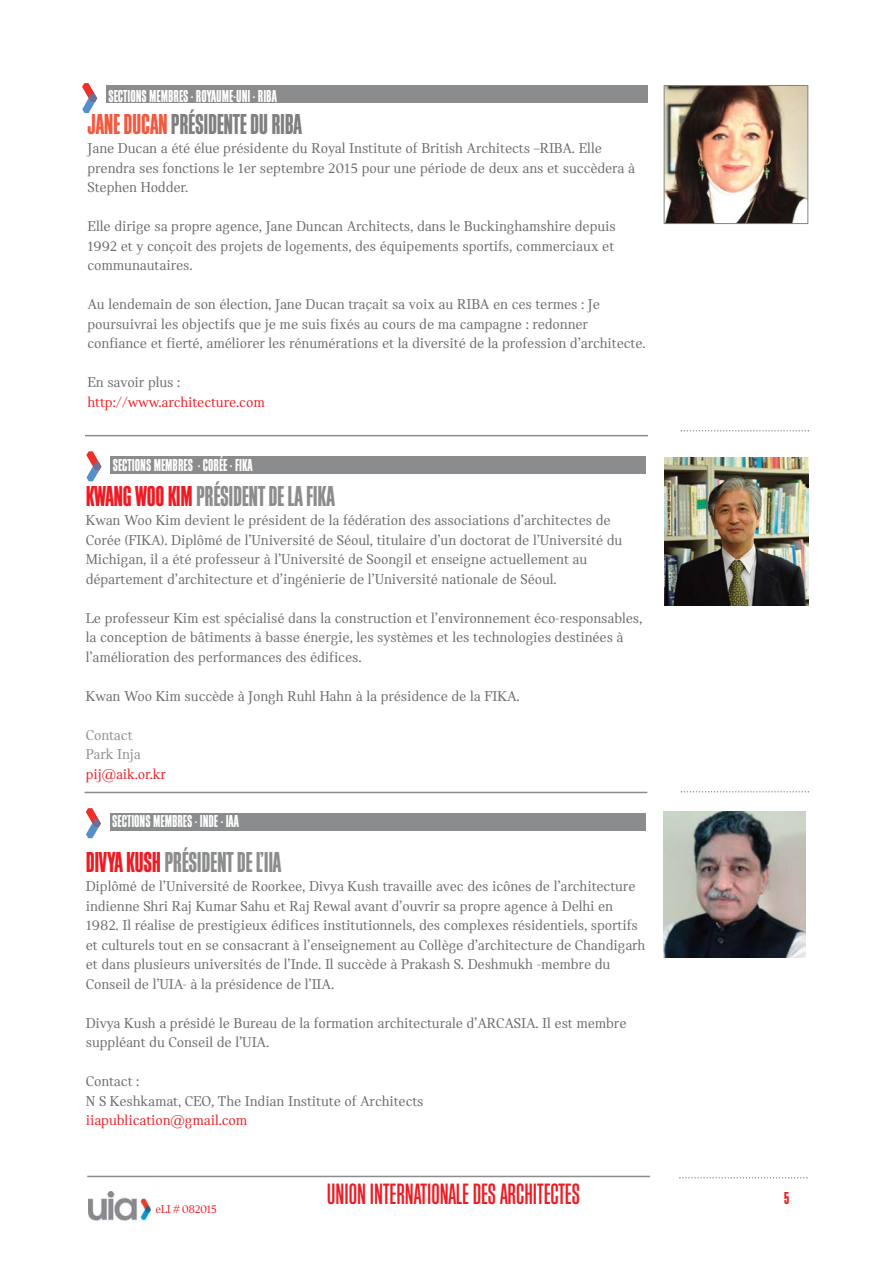
<style>
.page{position:relative;width:893px;height:1263px;background:#fff}
.page>*{position:absolute;margin:0;border:0;box-sizing:border-box;transform-origin:0 0}
.t1{font:30.6px "Block Gothic Medium Extra Cond";color:#ed1c24}
.t2{font:30px "Block Gothic Bold Extra Cond";letter-spacing:-.01em;color:#8a8c8e}
.t3{font:30px "Block Gothic Bold Extra Cond";letter-spacing:-.01em;color:#807f80}
.t4{font:18px "Block Gothic Bold Extra Cond";color:#fff}
.t5{font:18px "Block Gothic Bold Extra Cond";color:#ed1c24}
.t6{font:15px/19.5px "Catalog";letter-spacing:-.01em;color:#696a6c}
.t7{font:15px "Catalog";letter-spacing:-.01em;color:#ed1c24}
.t8{font:15px/19.5px "Catalog";letter-spacing:-.01em;color:#8a8c8e}
.t9{font:12px "Catalog";letter-spacing:-.05em;color:#ed1c24}
.s1{color:#f15a40}
.s2{color:#ed1c24}
</style>
<div class="page">
<svg style="left:82px;top:83px;width:15px;height:30px"></svg>
<div style="left:106px;top:86px;width:541px;height:17px;background:#8a8c8e"></div>
<svg style="left:86px;top:451px;width:15px;height:30px"></svg>
<div style="left:110px;top:457px;width:536px;height:17px;background:#8a8c8e"></div>
<hr style="left:85px;top:435px;width:563px;height:1px;background:#8a8c8e">
<svg style="left:86px;top:808px;width:15px;height:30px"></svg>
<div style="left:110px;top:814px;width:535px;height:17px;background:#8a8c8e"></div>
<hr style="left:84px;top:792px;width:563px;height:1px;background:#8a8c8e">
<svg style="left:680px;top:430px;width:129px;height:2px"></svg>
<svg style="left:680px;top:791px;width:129px;height:2px"></svg>
<svg style="left:679px;top:1177px;width:128px;height:2px"></svg>
<hr style="left:87px;top:1176px;width:563px;height:1px;background:#8a8c8e">
<svg style="left:805px;top:811px;width:1px;height:147px"></svg>
<img style="left:663px;top:811px;width:142px;height:147px">
<img style="left:88px;top:1191px;width:62px;height:30px">
<img style="left:665px;top:87px;width:141px;height:135px">
<div style="left:663px;top:85px;width:145px;height:139px;border:1px solid #808285"></div>
<img style="left:664px;top:458px;width:144px;height:148px">
<p class="t4" style="left:108px;top:90px;width:170px">SECTIONS MEMBRES - ROYAUME-UNI - RIBA</p>
<h2 class="t3" style="left:87px;top:114px;width:216px"><span class="s1">JANE DUCAN</span> PRÉSIDENTE DU RIBA</h2>
<p class="t6" style="left:87px;top:140px;width:549px">Jane Ducan a été élue présidente du Royal Institute of British Architects –RIBA. Elle prendra ses fonctions le 1er septembre 2015 pour une période de deux ans et succèdera à<br>Stephen Hodder.</p>
<p class="t6" style="left:87px;top:218px;width:530px;text-align:justify">Elle dirige sa propre agence, Jane Duncan Architects, dans le Buckinghamshire depuis 1992 et y conçoit des projets de logements, des équipements sportifs, commerciaux et communautaires.</p>
<p class="t6" style="left:87px;top:296px;width:559px">Au lendemain de son élection, Jane Ducan traçait sa voix au RIBA en ces termes : Je poursuivrai les objectifs que je me suis fixés au cours de ma campagne : redonner confiance et fierté, améliorer les rénumérations et la diversité de la profession d’architecte.</p>
<p class="t6" style="left:87px;top:374px;width:94px">En savoir plus :</p>
<p class="t7" style="left:87px;top:396px;width:179px">http://www.architecture.com</p>
<p class="t4" style="left:113px;top:459px;width:141px">SECTIONS MEMBRES - CORÉE - FIKA</p>
<h2 class="t2" style="left:86px;top:486px;width:250px"><span class="s2">KWANG WOO KIM</span> PRÉSIDENT DE LA FIKA</h2>
<p class="t6" style="left:86px;top:512px;width:538px">Kwan Woo Kim devient le président de la fédération des associations d’architectes de Corée (FIKA). Diplômé de l’Université de Séoul, titulaire d’un doctorat de l’Université du Michigan, il a été professeur à l’Université de Soongil et enseigne actuellement au département d’architecture et d’ingénierie de l’Université nationale de Séoul.</p>
<p class="t6" style="left:86px;top:609px;width:558px">Le professeur Kim est spécialisé dans la construction et l’environnement éco-responsables, la conception de bâtiments à basse énergie, les systèmes et les technologies destinées à l’amélioration des performances des édifices.</p>
<p class="t6" style="left:86px;top:687px;width:435px">Kwan Woo Kim succède à Jongh Ruhl Hahn à la présidence de la FIKA.</p>
<p class="t8" style="left:86px;top:726px;width:57px">Contact<br>Park Inja</p>
<p class="t7" style="left:86px;top:768px;width:82px">pij@aik.or.kr</p>
<p class="t4" style="left:112px;top:815px;width:128px">SECTIONS MEMBRES - INDE - IAA</p>
<h2 class="t2" style="left:86px;top:852px;width:197px"><span class="s2">DIVYA KUSH</span> PRÉSIDENT DE L’IIA</h2>
<p class="t6" style="left:86px;top:878px;width:561px">Diplômé de l’Université de Roorkee, Divya Kush travaille avec des icônes de l’architecture indienne Shri Raj Kumar Sahu et Raj Rewal avant d’ouvrir sa propre agence à Delhi en 1982. Il réalise de prestigieux édifices institutionnels, des complexes résidentiels, sportifs et culturels tout en se consacrant à l’enseignement au Collège d’architecture de Chandigarh et dans plusieurs universités de l’Inde. Il succède à Prakash S. Deshmukh -membre du Conseil de l’UIA- à la présidence de l’IIA.</p>
<p class="t6" style="left:86px;top:1015px;width:542px">Divya Kush a présidé le Bureau de la formation architecturale d’ARCASIA. Il est membre suppléant du Conseil de l’UIA.</p>
<p class="t6" style="left:86px;top:1073px;width:339px">Contact :<br>N S Keshkamat, CEO, The Indian Institute of Architects</p>
<p class="t7" style="left:86px;top:1115px;width:163px">iiapublication@gmail.com</p>
<p class="t9" style="left:156px;top:1205px;width:63px">eLI # 082015</p>
<h1 class="t1" style="left:327px;top:1183px;width:255px">UNION INTERNATIONALE DES ARCHITECTES</h1>
<p class="t5" style="left:784px;top:1192px;width:7px">5</p>
</div>
